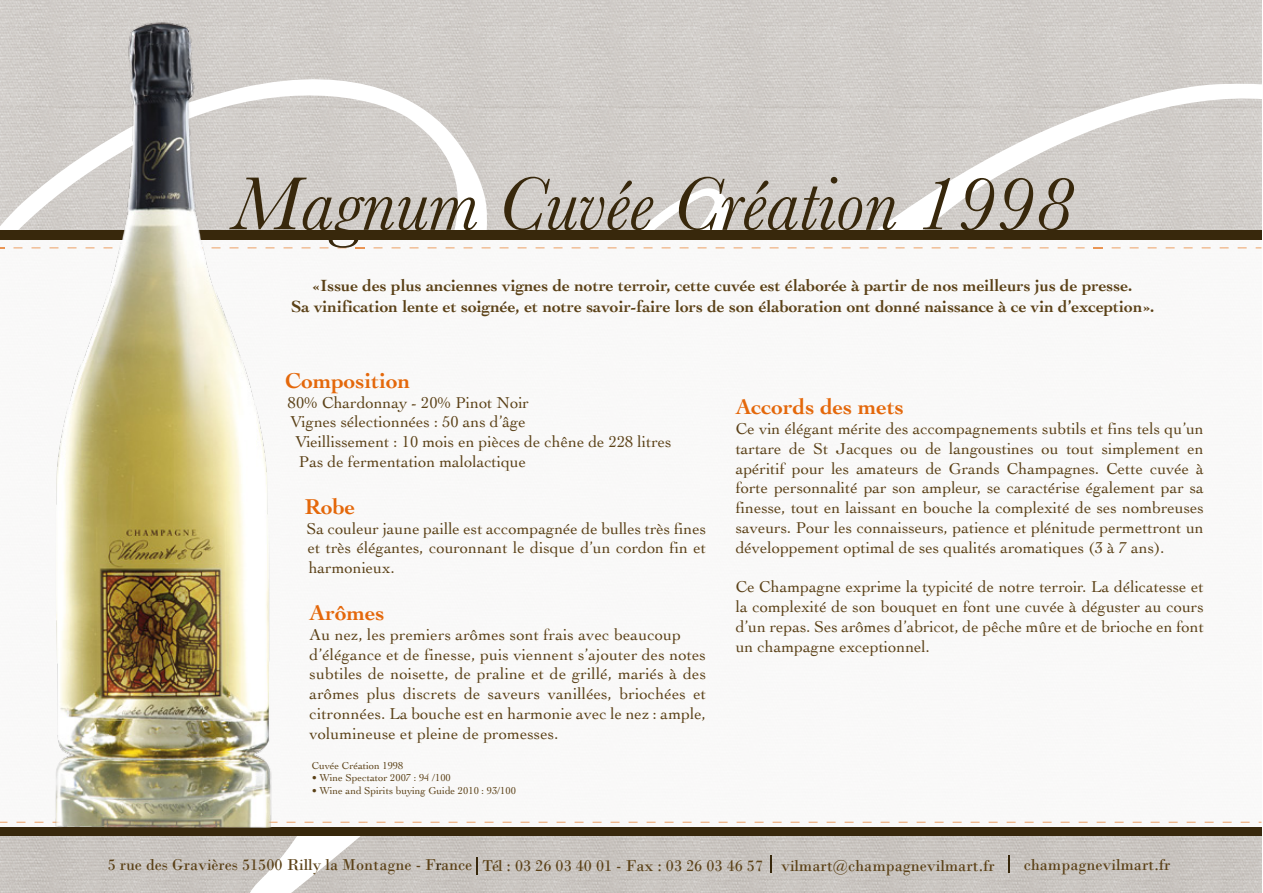
<style>
.page{position:relative;width:1263px;height:893px;background:#fff}
.page>*{position:absolute;margin:0;border:0;box-sizing:border-box;transform-origin:0 0}
.t1{font:italic 78px "Baskerville";color:#38280c}
.t2{font:700 22.5px "Cochin";color:#e4680b}
.t3{font:700 16.95px/20.4px "Cochin";color:#5b4117;text-align:center}
.t4{font:16.5px/19.8px "Cochin";color:#5b4117;text-align:justify}
.t5{font:16.5px "Bodoni";color:#5b4117}
.t6{font:10.5px "Cochin";color:#5b4117}
.s1{color:#38280c}
</style>
<div class="page">
<img style="left:488px;top:108px;width:72px;height:122px">
<img style="left:560px;top:108px;width:140px;height:122px">
<img style="left:700px;top:108px;width:141px;height:122px">
<img style="left:841px;top:108px;width:33px;height:122px">
<img style="left:469px;top:0;width:91px;height:108px">
<img style="left:560px;top:0;width:140px;height:108px">
<img style="left:700px;top:0;width:141px;height:108px">
<img style="left:841px;top:0;width:140px;height:108px">
<img style="left:981px;top:0;width:140px;height:81px">
<img style="left:1121px;top:0;width:140px;height:81px">
<img style="left:0;top:836px;width:140px;height:57px">
<img style="left:140px;top:836px;width:101px;height:57px">
<img style="left:365px;top:836px;width:55px;height:57px">
<img style="left:420px;top:836px;width:140px;height:57px">
<img style="left:560px;top:836px;width:140px;height:57px">
<img style="left:700px;top:836px;width:141px;height:57px">
<img style="left:841px;top:836px;width:140px;height:57px">
<img style="left:981px;top:836px;width:140px;height:57px">
<img style="left:1121px;top:836px;width:140px;height:57px">
<svg style="left:241px;top:836px;width:124px;height:57px"></svg>
<svg style="left:638px;top:182px;width:94px;height:48px"></svg>
<svg style="left:469px;top:60px;width:19px;height:170px;fill:#d2ceca"></svg>
<svg style="left:874px;top:81px;width:387px;height:149px;background:#d6d3d0"></svg>
<div style="left:0;top:234px;width:1261px;height:599px;background:#f9f9f8"></div>
<div style="left:0;top:230px;width:1261px;height:9px;background:#38280c"></div>
<img style="left:1111px;top:247px;width:150px;height:1px">
<img style="left:913px;top:247px;width:171px;height:1px">
<img style="left:733px;top:247px;width:171px;height:1px">
<img style="left:554px;top:247px;width:170px;height:1px">
<img style="left:469px;top:247px;width:75px;height:1px">
<div style="left:0;top:827px;width:1261px;height:9px;background:#38280c"></div>
<img style="left:469px;top:822px;width:258px;height:1px">
<img style="left:736px;top:822px;width:171px;height:1px">
<img style="left:916px;top:822px;width:171px;height:1px">
<img style="left:1096px;top:822px;width:165px;height:1px">
<svg style="left:1008px;top:855px;width:1px;height:17px"></svg>
<svg style="left:770px;top:855px;width:2px;height:17px"></svg>
<svg style="left:476px;top:857px;width:2px;height:17px"></svg>
<img style="left:0;top:0;width:469px;height:827px">
<h1 class="t1" style="left:232px;top:158px;width:842px">Magnum Cuvée Création 1998</h1>
<p class="t3" style="left:291px;top:275px;width:865px">«Issue des plus anciennes vignes de notre terroir, cette cuvée est élaborée à partir de nos meilleurs jus de presse.<br>Sa vinification lente et soignée, et notre savoir-faire lors de son élaboration ont donné naissance à ce vin d’exception».</p>
<h2 class="t2" style="left:285px;top:365px;width:127px">Composition</h2>
<p class="t4" style="left:288px;top:391px;width:243px">80% Chardonnay - 20% Pinot Noir</p>
<p class="t4" style="left:290px;top:411px;width:237px">Vignes sélectionnées : 50 ans d’âge</p>
<p class="t4" style="left:295px;top:431px;width:378px">Vieillissement : 10 mois en pièces de chêne de 228 litres</p>
<p class="t4" style="left:299px;top:451px;width:229px">Pas de fermentation malolactique</p>
<h2 class="t2" style="left:305px;top:491px;width:52px">Robe</h2>
<p class="t4" style="left:307px;top:517px;width:401px">Sa couleur jaune paille est accompagnée de bulles très fines et très élégantes, couronnant le disque d’un cordon fin et harmonieux.</p>
<h2 class="t2" style="left:310px;top:597px;width:77px">Arômes</h2>
<p class="t4" style="left:310px;top:624px;width:398px;text-align:left">Au nez, les premiers arômes sont frais avec beaucoup d’élégance et de finesse, puis viennent s’ajouter des notes subtiles de noisette, de praline et de grillé, mariés à des arômes plus discrets de saveurs vanillées, briochées et citronnées. La bouche est en harmonie avec le nez : ample, volumineuse et pleine de promesses.</p>
<p class="t6" style="left:312px;top:758px;width:93px">Cuvée Création 1998</p>
<p class="t6" style="left:312px;top:771px;width:141px">• Wine Spectator 2007 : 94 /100</p>
<p class="t6" style="left:312px;top:783px;width:206px">• Wine and Spirits buying Guide 2010 : 93/100</p>
<h2 class="t2" style="left:736px;top:392px;width:170px">Accords des mets</h2>
<p class="t4" style="left:736px;top:418px;width:470px">Ce vin élégant mérite des accompagnements subtils et fins tels qu’un tartare de St Jacques ou de langoustines ou tout simplement en apéritif pour les amateurs de Grands Champagnes. Cette cuvée à forte personnalité par son ampleur, se caractérise également par sa finesse, tout en laissant en bouche la complexité de ses nombreuses saveurs. Pour les connaisseurs, patience et plénitude permettront un développement optimal de ses qualités aromatiques (3 à 7 ans).</p>
<p class="t4" style="left:736px;top:576px;width:470px">Ce Champagne exprime la typicité de notre terroir. La délicatesse et la complexité de son bouquet en font une cuvée à déguster au cours d’un repas. Ses arômes d’abricot, de pêche mûre et de brioche en font un champagne exceptionnel.</p>
<p class="t5" style="left:108px;top:856px;width:889px">5 rue des Gravières 51500 Rilly la Montagne - F<span class="s1">r</span>ance Tél : 03 26 03 40 01 - Fax : 03 26 03 46 57 vilmart@champagnevilmart.fr</p>
<p class="t5" style="left:1024px;top:854px;width:148px">champagnevilmart.fr</p>
</div>
